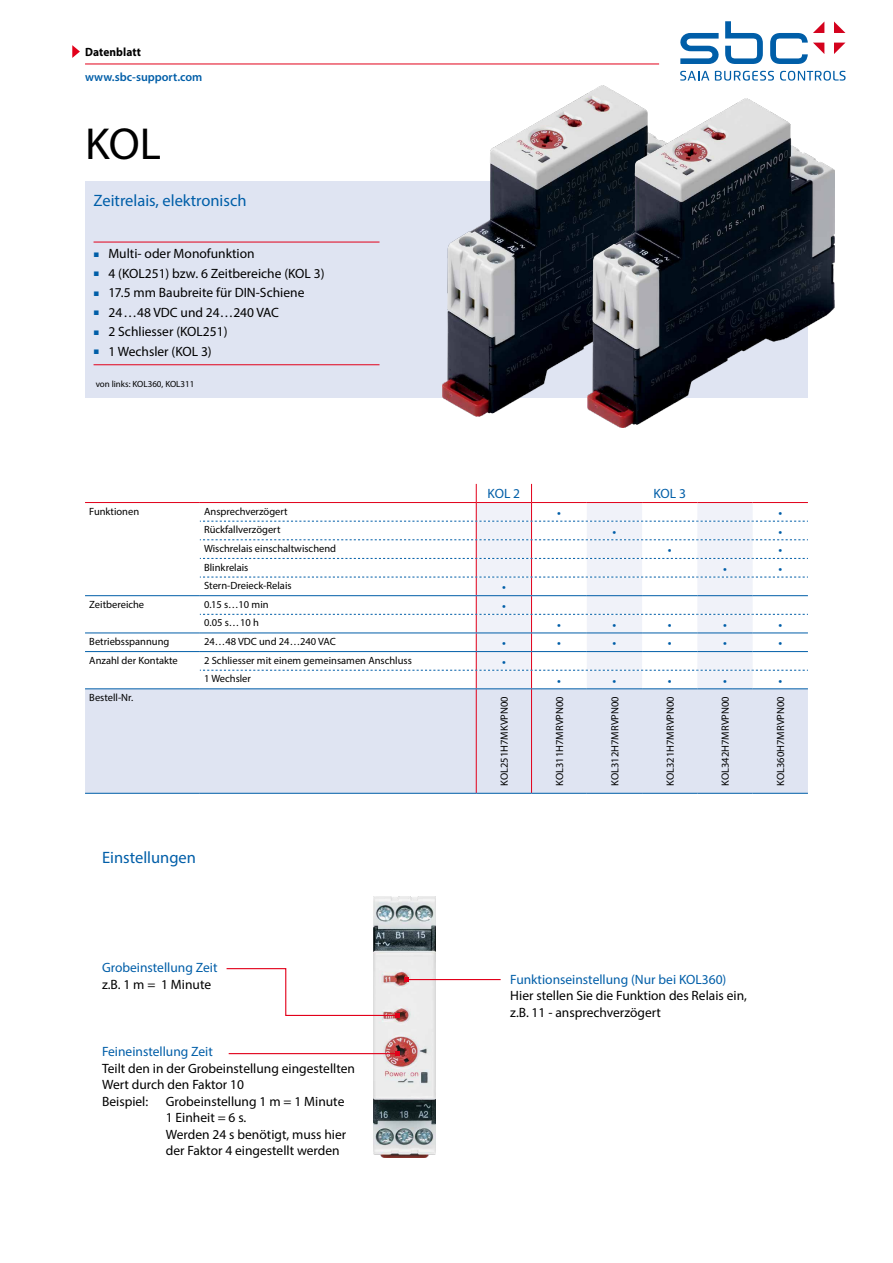
<style>
.page{position:relative;width:893px;height:1263px;background:#fff}
.page>*{position:absolute;margin:0;border:0;box-sizing:border-box;transform-origin:0 0}
._000_Titel_WB_19_20{font:45px "Myriad Pro";color:#000}
._004_Subtitel_11_13{font:16.5px "Myriad Pro";color:#005ea8}
._006_Content{font:13.5px/16.5px "Myriad Pro";color:#000}
._006_Content-2{font:13.5px "Myriad Pro";color:#005ea8}
.Punkte{font:13.5px "Myriad Pro";color:#005ea8}
.t1{font:600 12px "Myriad Pro";color:#005ea8}
.t2{font:700 12px "Myriad Pro";letter-spacing:.01em;color:#000;scale:.95 1}
._006_Content-3{font:10.5px "Myriad Pro";color:#000}
._006_Tabelle_Kopie{font:9px "Myriad Pro";color:#000}
.s1{font-family:"Arial";font-size:9.75px;color:#005ea8}
</style>
<div class="page">
<svg style="left:680px;top:21px;width:165px;height:43px"></svg>
<svg style="left:680px;top:71px;width:29px;height:10px"></svg>
<svg style="left:715px;top:71px;width:59px;height:10px"></svg>
<svg style="left:780px;top:71px;width:66px;height:10px"></svg>
<hr style="left:85px;top:64px;width:574px;height:1px;background:#e2001a">
<svg style="left:72px;top:45px;width:8px;height:13px"></svg>
<img style="left:373px;top:896px;width:62px;height:261px">
<div style="left:85px;top:181px;width:723px;height:217px;background:#dfe4f2"></div>
<hr style="left:94px;top:242px;width:285px;height:1px;background:#e2001a">
<hr style="left:94px;top:364px;width:285px;height:1px;background:#e2001a">
<div style="left:85px;top:689px;width:723px;height:104px;background:#dfe4f2"></div>
<hr style="left:85px;top:502px;width:115px;height:1px;background:#e2001a">
<hr style="left:531px;top:689px;width:1px;height:104px;background:#e2001a">
<hr style="left:476px;top:689px;width:1px;height:104px;background:#e2001a">
<hr style="left:85px;top:595px;width:115px;height:1px;background:#005ea8">
<hr style="left:85px;top:632px;width:115px;height:1px;background:#005ea8">
<svg style="left:200px;top:484px;width:608px;height:204px"></svg>
<hr style="left:85px;top:688px;width:115px;height:1px;background:#005ea8">
<hr style="left:85px;top:793px;width:115px;height:1px;background:#005ea8">
<hr style="left:200px;top:688px;width:276px;height:1px;background:#005ea8">
<hr style="left:200px;top:793px;width:276px;height:1px;background:#005ea8">
<hr style="left:476px;top:688px;width:55px;height:1px;background:#005ea8">
<hr style="left:476px;top:793px;width:55px;height:1px;background:#005ea8">
<hr style="left:531px;top:688px;width:56px;height:1px;background:#005ea8">
<hr style="left:531px;top:793px;width:56px;height:1px;background:#005ea8">
<hr style="left:587px;top:688px;width:55px;height:1px;background:#005ea8">
<hr style="left:642px;top:688px;width:55px;height:1px;background:#005ea8">
<hr style="left:697px;top:688px;width:56px;height:1px;background:#005ea8">
<hr style="left:753px;top:688px;width:55px;height:1px;background:#005ea8">
<hr style="left:587px;top:793px;width:55px;height:1px;background:#005ea8">
<hr style="left:642px;top:793px;width:55px;height:1px;background:#005ea8">
<hr style="left:697px;top:793px;width:56px;height:1px;background:#005ea8">
<hr style="left:753px;top:793px;width:55px;height:1px;background:#005ea8">
<hr style="left:85px;top:651px;width:115px;height:1px;background:#005ea8">
<hr style="left:200px;top:651px;width:276px;height:1px;background:#005ea8">
<hr style="left:476px;top:651px;width:55px;height:1px;background:#005ea8">
<hr style="left:531px;top:651px;width:56px;height:1px;background:#005ea8">
<hr style="left:587px;top:651px;width:55px;height:1px;background:#005ea8">
<hr style="left:642px;top:651px;width:55px;height:1px;background:#005ea8">
<hr style="left:697px;top:651px;width:56px;height:1px;background:#005ea8">
<hr style="left:753px;top:651px;width:55px;height:1px;background:#005ea8">
<hr style="left:229px;top:1053px;width:168px;height:1px;background:#e2001a">
<svg style="left:395px;top:1051px;width:5px;height:5px"></svg>
<hr style="left:406px;top:979px;width:95px;height:1px;background:#e2001a">
<svg style="left:226px;top:967px;width:182px;height:51px"></svg>
<img style="left:442px;top:85px;width:186px;height:331px">
<img style="left:588px;top:99px;width:247px;height:328px">
<p class="t2" style="left:85px;top:44px;width:60px">Datenblatt</p>
<p class="t1" style="left:85px;top:69px;width:119px">www.sbc-support.com</p>
<p class="_000_Titel_WB_19_20" style="left:85px;top:116px;width:77px">KOL</p>
<p class="_004_Subtitel_11_13" style="left:94px;top:190px;width:155px">Zeitrelais, elektronisch</p>
<p class="_006_Content" style="left:94px;top:245px;width:163px"><span class="s1">■</span> Multi- oder Monofunktion</p>
<p class="_006_Content" style="left:94px;top:265px;width:232px"><span class="s1">■</span> 4 (KOL251) bzw. 6 Zeitbereiche (KOL 3)</p>
<p class="_006_Content" style="left:94px;top:284px;width:212px"><span class="s1">■</span> 17.5 mm Baubreite für DIN-Schiene</p>
<p class="_006_Content" style="left:94px;top:304px;width:187px"><span class="s1">■</span> 24…48 VDC und 24…240 VAC</p>
<p class="_006_Content" style="left:94px;top:323px;width:135px"><span class="s1">■</span> 2 Schliesser (KOL251)</p>
<p class="_006_Content" style="left:94px;top:343px;width:120px"><span class="s1">■</span> 1 Wechsler (KOL 3)</p>
<p class="_006_Tabelle_Kopie" style="left:96px;top:379px;width:100px">von links: KOL360, KOL311</p>
<p class="_006_Content-2" style="left:488px;top:485px;width:34px">KOL 2</p>
<p class="_006_Content-2" style="left:653px;top:485px;width:34px">KOL 3</p>
<p class="_006_Content-3" style="left:89px;top:505px;width:51px">Funktionen</p>
<p class="_006_Content-3" style="left:204px;top:505px;width:85px">Ansprechverzögert</p>
<p class="Punkte" style="left:557px;top:504px;width:5px">•</p>
<p class="Punkte" style="left:778px;top:504px;width:5px">•</p>
<p class="_006_Content-3" style="left:204px;top:523px;width:78px">Rückfallverzögert</p>
<p class="Punkte" style="left:613px;top:523px;width:5px">•</p>
<p class="Punkte" style="left:778px;top:523px;width:5px">•</p>
<p class="_006_Content-3" style="left:204px;top:542px;width:134px">Wischrelais einschaltwischend</p>
<p class="Punkte" style="left:668px;top:541px;width:5px">•</p>
<p class="Punkte" style="left:778px;top:541px;width:5px">•</p>
<p class="_006_Content-3" style="left:204px;top:560px;width:46px">Blinkrelais</p>
<p class="Punkte" style="left:723px;top:560px;width:5px">•</p>
<p class="Punkte" style="left:778px;top:560px;width:5px">•</p>
<p class="_006_Content-3" style="left:204px;top:579px;width:89px">Stern-Dreieck-Relais</p>
<p class="Punkte" style="left:502px;top:579px;width:5px">•</p>
<p class="_006_Content-3" style="left:89px;top:598px;width:56px">Zeitbereiche</p>
<p class="_006_Content-3" style="left:204px;top:598px;width:66px">0.15 s…10 min</p>
<p class="Punkte" style="left:502px;top:597px;width:5px">•</p>
<p class="_006_Content-3" style="left:204px;top:616px;width:56px">0.05 s…10 h</p>
<p class="Punkte" style="left:557px;top:616px;width:5px">•</p>
<p class="Punkte" style="left:613px;top:616px;width:5px">•</p>
<p class="Punkte" style="left:668px;top:616px;width:5px">•</p>
<p class="Punkte" style="left:723px;top:616px;width:5px">•</p>
<p class="Punkte" style="left:778px;top:616px;width:5px">•</p>
<p class="_006_Content-3" style="left:89px;top:635px;width:82px">Betriebsspannung</p>
<p class="_006_Content-3" style="left:204px;top:635px;width:133px">24…48 VDC und 24…240 VAC</p>
<p class="Punkte" style="left:502px;top:634px;width:5px">•</p>
<p class="Punkte" style="left:557px;top:634px;width:5px">•</p>
<p class="Punkte" style="left:613px;top:634px;width:5px">•</p>
<p class="Punkte" style="left:668px;top:634px;width:5px">•</p>
<p class="Punkte" style="left:723px;top:634px;width:5px">•</p>
<p class="Punkte" style="left:778px;top:634px;width:5px">•</p>
<p class="_006_Content-3" style="left:89px;top:654px;width:90px">Anzahl der Kontakte</p>
<p class="_006_Content-3" style="left:204px;top:654px;width:209px">2 Schliesser mit einem gemeinsamen Anschluss</p>
<p class="Punkte" style="left:502px;top:653px;width:5px">•</p>
<p class="_006_Content-3" style="left:204px;top:672px;width:48px">1 Wechsler</p>
<p class="Punkte" style="left:557px;top:672px;width:5px">•</p>
<p class="Punkte" style="left:613px;top:672px;width:5px">•</p>
<p class="Punkte" style="left:668px;top:672px;width:5px">•</p>
<p class="Punkte" style="left:723px;top:672px;width:5px">•</p>
<p class="Punkte" style="left:778px;top:672px;width:5px">•</p>
<p class="_006_Content-3" style="left:89px;top:691px;width:46px">Bestell-Nr.</p>
<p class="_006_Content-3" style="left:498px;top:786px;width:91px;rotate:-90deg">KOL251H7MKVPN00</p>
<p class="_006_Content-3" style="left:553px;top:786px;width:91px;rotate:-90deg">KOL311H7MRVPN00</p>
<p class="_006_Content-3" style="left:608px;top:786px;width:91px;rotate:-90deg">KOL312H7MRVPN00</p>
<p class="_006_Content-3" style="left:664px;top:786px;width:91px;rotate:-90deg">KOL321H7MRVPN00</p>
<p class="_006_Content-3" style="left:719px;top:786px;width:91px;rotate:-90deg">KOL342H7MRVPN00</p>
<p class="_006_Content-3" style="left:774px;top:786px;width:91px;rotate:-90deg">KOL360H7MRVPN00</p>
<p class="_004_Subtitel_11_13" style="left:102px;top:847px;width:95px">Einstellungen</p>
<p class="_006_Content-2" style="left:102px;top:959px;width:117px">Grobeinstellung Zeit</p>
<p class="_006_Content" style="left:102px;top:976px;width:111px">z.B. 1 m = 1 Minute</p>
<p class="_006_Content-2" style="left:102px;top:1043px;width:112px">Feineinstellung Zeit</p>
<p class="_006_Content" style="left:102px;top:1060px;width:254px">Teilt den in der Grobeinstellung eingestellten<br>Wert durch den Faktor 10</p>
<p class="_006_Content" style="left:102px;top:1093px;width:48px">Beispiel:</p>
<p class="_006_Content" style="left:166px;top:1093px;width:180px">Grobeinstellung 1 m = 1 Minute</p>
<p class="_006_Content" style="left:166px;top:1109px;width:182px">1 Einheit = 6 s.<br>Werden 24 s benötigt, muss hier der Faktor 4 eingestellt werden</p>
<p class="_006_Content-2" style="left:510px;top:971px;width:218px">Funktionseinstellung (Nur bei KOL360)</p>
<p class="_006_Content" style="left:510px;top:987px;width:238px">Hier stellen Sie die Funktion des Relais ein, z.B. 11 - ansprechverzögert</p>
</div>
